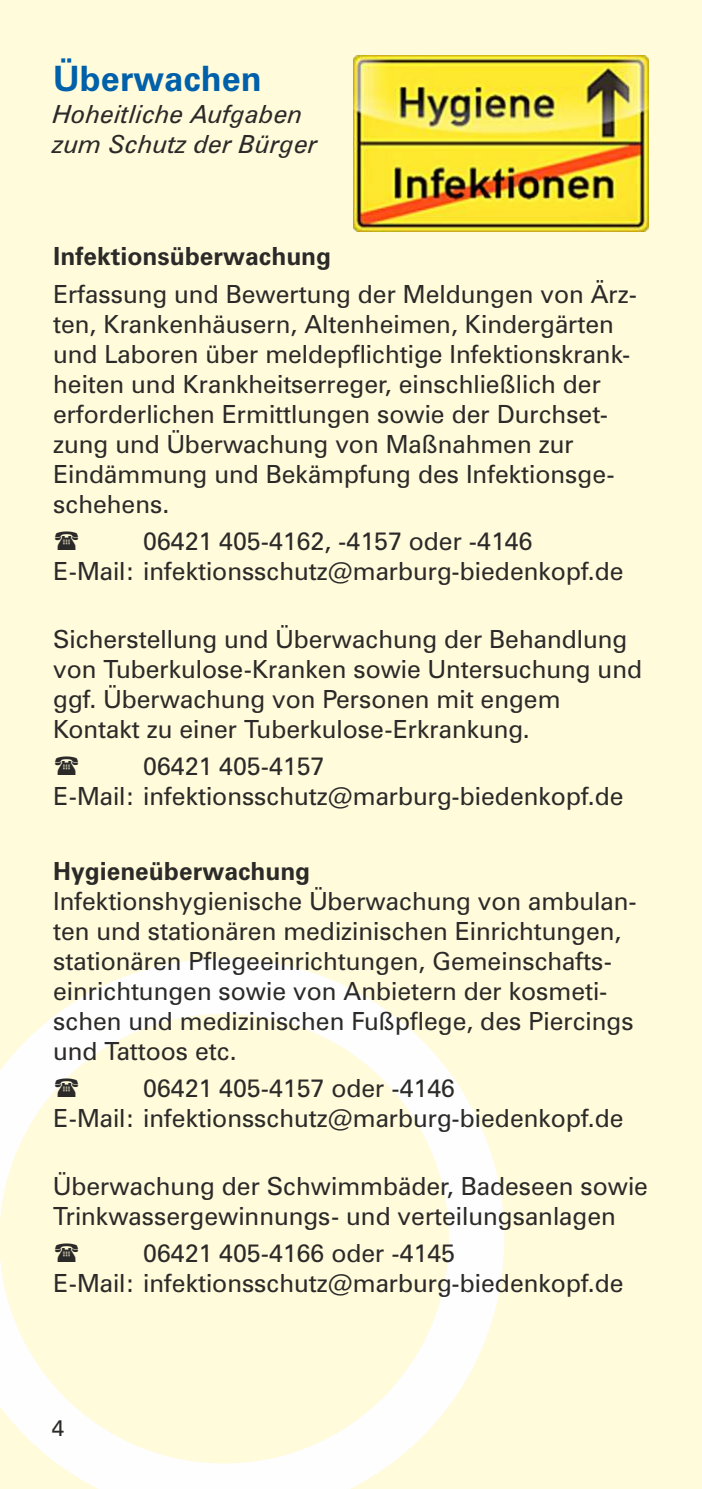
<style>
.page{position:relative;width:702px;height:1489px;background:#fff}
.page>*{position:absolute;margin:0;border:0;box-sizing:border-box;transform-origin:0 0}
.t1{font:700 35px "Zurich BT";color:#0060aa}
.t2{font:25px/30px "Zurich BT";color:#2b2a29}
.t3{font:700 25px "Zurich BT";color:#2b2a29}
.t4{font:italic 25px/30px "Zurich BT";color:#2b2a29}
.t5{font:22.5px "Zurich BT";color:#2b2a29}
</style>
<div class="page">
<div style="left:0;top:0;width:702px;height:1488px;background:#fffbdb"></div>
<svg style="left:0;top:958px;width:504px;height:530px"></svg>
<img style="left:354px;top:55px;width:294px;height:176px">
<svg style="left:55px;top:1078px;width:23px;height:19px"></svg>
<svg style="left:55px;top:1243px;width:23px;height:18px"></svg>
<h1 class="t1" style="left:53px;top:64px;width:210px">Überwachen</h1>
<p class="t4" style="left:53px;top:101px;width:266px">Hoheitliche Aufgaben zum Schutz der Bürger</p>
<p class="t3" style="left:53px;top:246px;width:279px">Infektionsüberwachung</p>
<p class="t2" style="left:53px;top:281px;width:585px">Erfassung und Bewertung der Meldungen von Ärz&shy;ten, Krankenhäusern, Altenheimen, Kindergärten und Laboren über meldepflichtige Infektionskrank&shy;heiten und Krankheitserreger, einschließlich der erforderlichen Ermittlungen sowie der Durchset&shy;zung und Überwachung von Maßnahmen zur Eindämmung und Bekämpfung des Infektionsge&shy;schehens.</p>
<p class="t2" style="left:53px;top:528px;width:572px;text-align:center">06421 405-4162, -4157 oder -4146<br>E-Mail: infektionsschutz@marburg-biedenkopf.de</p>
<p class="t2" style="left:53px;top:626px;width:590px">Sicherstellung und Überwachung der Behandlung von Tuberkulose-Kranken sowie Untersuchung und ggf. Überwachung von Personen mit engem Kontakt zu einer Tuberkulose-Erkrankung.</p>
<p class="t2" style="left:53px;top:753px;width:572px;text-indent:90px">06421 405-4157<br>E-Mail: infektionsschutz@marburg-biedenkopf.de</p>
<p class="t3" style="left:53px;top:860px;width:258px">Hygieneüberwachung</p>
<p class="t2" style="left:53px;top:888px;width:585px">Infektionshygienische Überwachung von ambulan&shy;ten und stationären medizinischen Einrichtungen, stationären Pflegeeinrichtungen, Gemeinschafts&shy;einrichtungen sowie von Anbietern der kosmeti&shy;schen und medizinischen Fußpflege, des Piercings und Tattoos etc.</p>
<p class="t2" style="left:53px;top:1075px;width:572px;text-indent:90px">06421 405-4157 oder -4146<br>E-Mail: infektionsschutz@marburg-biedenkopf.de</p>
<p class="t2" style="left:53px;top:1173px;width:596px">Überwachung der Schwimmbäder, Badeseen sowie<br>Trinkwassergewinnungs- und verteilungsanlagen</p>
<p class="t2" style="left:53px;top:1240px;width:572px;text-indent:90px">06421 405-4166 oder -4145<br>E-Mail: infektionsschutz@marburg-biedenkopf.de</p>
<p class="t5" style="left:52px;top:1418px;width:14px">4</p>
</div>
